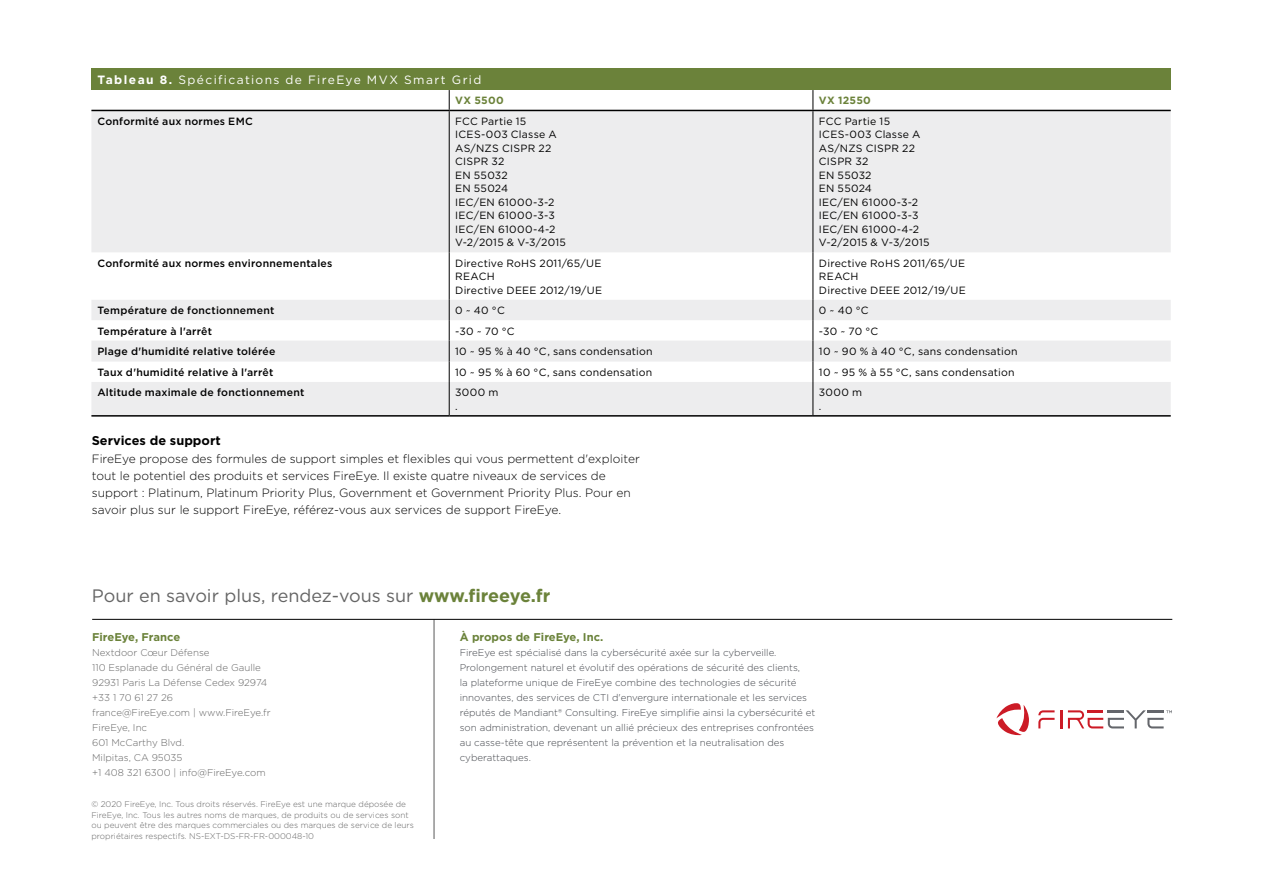
<style>
.page{position:relative;width:1263px;height:893px;background:#fff}
.page>*{position:absolute;margin:0;border:0;box-sizing:border-box;transform-origin:0 0}
.t1{font:18px "Gotham";color:#656565}
.t2{font:700 12.75px "Gotham";color:#000}
.t3{font:300 12px/17.2px "Gotham";color:#000}
.t4{font:12px "Gotham";letter-spacing:.12em;color:#fff}
.t5{font:700 11.25px "Gotham";color:#6a823a}
.t6{font:700 11.25px "Gotham";color:#6b823a}
.t7{font:10.5px/13.5px "Gotham";letter-spacing:.025em;color:#000}
.t8{font:500 10.5px "Gotham";letter-spacing:.02em;color:#000}
.t9{font:700 10.5px "Gotham";letter-spacing:.02em;color:#6b823a}
.t10{font:300 9.75px/15px "Gotham";color:#44474d}
.t11{font:300 9.75px/15px "Gotham";color:#656565}
.t12{font:300 8.25px/10.5px "Gotham";color:#656565}
.s1{font-weight:700}
.s2{font-weight:700;color:#6b823a}
</style>
<div class="page">
<hr style="left:434px;top:619px;width:1px;height:220px;background:#000">
<hr style="left:92px;top:619px;width:1080px;height:1px;background:#000">
<div style="left:91px;top:68px;width:1080px;height:22px;background:#6b823a"></div>
<svg style="left:91px;top:111px;width:1080px;height:304px;fill:#ededee"></svg>
<svg style="left:449px;top:90px;width:1px;height:20px"></svg>
<svg style="left:813px;top:90px;width:1px;height:20px"></svg>
<hr style="left:449px;top:111px;width:1px;height:141px;background:#000">
<hr style="left:813px;top:111px;width:1px;height:141px;background:#000">
<hr style="left:449px;top:252px;width:1px;height:48px;background:#000">
<hr style="left:813px;top:252px;width:1px;height:48px;background:#000">
<svg style="left:449px;top:300px;width:1px;height:82px"></svg>
<svg style="left:813px;top:300px;width:1px;height:82px"></svg>
<hr style="left:449px;top:382px;width:1px;height:33px;background:#000">
<hr style="left:813px;top:382px;width:1px;height:33px;background:#000">
<hr style="left:91px;top:415px;width:358px;height:2px;background:#000">
<hr style="left:449px;top:415px;width:364px;height:2px;background:#000">
<hr style="left:813px;top:415px;width:358px;height:2px;background:#000">
<hr style="left:91px;top:110px;width:358px;height:1px;background:#000">
<hr style="left:449px;top:110px;width:364px;height:1px;background:#000">
<hr style="left:813px;top:110px;width:358px;height:1px;background:#000">
<svg style="left:1060px;top:710px;width:2px;height:18px"></svg>
<svg style="left:1038px;top:710px;width:16px;height:18px"></svg>
<svg style="left:996px;top:703px;width:33px;height:33px"></svg>
<svg style="left:1068px;top:710px;width:104px;height:18px"></svg>
<p class="t4" style="left:97px;top:72px;width:385px"><span class="s1">Tableau 8.</span> Spécifications de FireEye MVX Smart Grid</p>
<p class="t9" style="left:455px;top:94px;width:50px">VX 5500</p>
<p class="t9" style="left:819px;top:94px;width:53px">VX 12550</p>
<p class="t8" style="left:97px;top:114px;width:157px">Conformité aux normes EMC</p>
<p class="t7" style="left:455px;top:114px;width:112px">FCC Partie 15<br>ICES-003 Classe A<br>AS/NZS CISPR 22<br>CISPR 32<br>EN 55032<br>EN 55024<br>IEC/EN 61000-3-2<br>IEC/EN 61000-3-3<br>IEC/EN 61000-4-2<br>V-2/2015 &amp; V-3/2015</p>
<p class="t7" style="left:819px;top:114px;width:112px">FCC Partie 15<br>ICES-003 Classe A<br>AS/NZS CISPR 22<br>CISPR 32<br>EN 55032<br>EN 55024<br>IEC/EN 61000-3-2<br>IEC/EN 61000-3-3<br>IEC/EN 61000-4-2<br>V-2/2015 &amp; V-3/2015</p>
<p class="t8" style="left:97px;top:256px;width:237px">Conformité aux normes environnementales</p>
<p class="t7" style="left:455px;top:256px;width:148px">Directive RoHS 2011/65/UE<br>REACH<br>Directive DEEE 2012/19/UE</p>
<p class="t7" style="left:819px;top:256px;width:148px">Directive RoHS 2011/65/UE<br>REACH<br>Directive DEEE 2012/19/UE</p>
<p class="t8" style="left:97px;top:304px;width:179px">Température de fonctionnement</p>
<p class="t7" style="left:455px;top:304px;width:51px">0 ~ 40 °C</p>
<p class="t7" style="left:819px;top:304px;width:51px">0 ~ 40 °C</p>
<p class="t8" style="left:97px;top:324px;width:116px">Température à l'arrêt</p>
<p class="t7" style="left:455px;top:324px;width:61px">-30 ~ 70 °C</p>
<p class="t7" style="left:819px;top:324px;width:61px">-30 ~ 70 °C</p>
<p class="t8" style="left:97px;top:344px;width:180px">Plage d'humidité relative tolérée</p>
<p class="t7" style="left:455px;top:344px;width:199px">10 ~ 95 % à 40 °C, sans condensation</p>
<p class="t7" style="left:819px;top:344px;width:200px">10 ~ 90 % à 40 °C, sans condensation</p>
<p class="t8" style="left:97px;top:365px;width:177px">Taux d'humidité relative à l'arrêt</p>
<p class="t7" style="left:455px;top:365px;width:199px">10 ~ 95 % à 60 °C, sans condensation</p>
<p class="t7" style="left:819px;top:365px;width:197px">10 ~ 95 % à 55 °C, sans condensation</p>
<p class="t8" style="left:97px;top:386px;width:208px">Altitude maximale de fonctionnement</p>
<p class="t7" style="left:455px;top:386px;width:45px">3000 m .</p>
<p class="t7" style="left:819px;top:386px;width:45px">3000 m .</p>
<p class="t2" style="left:92px;top:432px;width:130px">Services de support</p>
<p class="t3" style="left:92px;top:449px;width:549px">FireEye propose des formules de support simples et flexibles qui vous permettent d'exploiter tout le potentiel des produits et services FireEye. Il existe quatre niveaux de services de support : Platinum, Platinum Priority Plus, Government et Government Priority Plus. Pour en savoir plus sur le support FireEye, référez-vous aux services de support FireEye.</p>
<h1 class="t1" style="left:92px;top:584px;width:460px">Pour en savoir plus, rendez-vous sur <span class="s2">www.fireeye.fr</span></h1>
<p class="t5" style="left:460px;top:629px;width:145px">À propos de FireEye, Inc.</p>
<p class="t10" style="left:460px;top:645px;width:357px">FireEye est spécialisé dans la cybersécurité axée sur la cyberveille.<br>Prolongement naturel et évolutif des opérations de sécurité des clients,<br>la plateforme unique de FireEye combine des technologies de sécurité innovantes, des services de CTI d'envergure internationale et les services réputés de Mandiant® Consulting. FireEye simplifie ainsi la cybersécurité et son administration, devenant un allié précieux des entreprises confrontées au casse-tête que représentent la prévention et la neutralisation des cyberattaques.</p>
<p class="t12" style="left:91px;top:799px;width:324px">© 2020 FireEye, Inc. Tous droits réservés. FireEye est une marque déposée de FireEye, Inc. Tous les autres noms de marques, de produits ou de services sont ou peuvent être des marques commerciales ou des marques de service de leurs propriétaires respectifs. NS-EXT-DS-FR-FR-000048-10</p>
<p class="t6" style="left:92px;top:629px;width:90px">FireEye, France</p>
<p class="t11" style="left:92px;top:645px;width:180px">Nextdoor Cœur Défense<br>110 Esplanade du Général de Gaulle<br>92931 Paris La Défense Cedex 92974 +33 1 70 61 27 26 france@FireEye.com | www.FireEye.fr<br>FireEye, Inc<br>601 McCarthy Blvd.<br>Milpitas, CA 95035<br>+1 408 321 6300 | info@FireEye.com</p>
</div>
